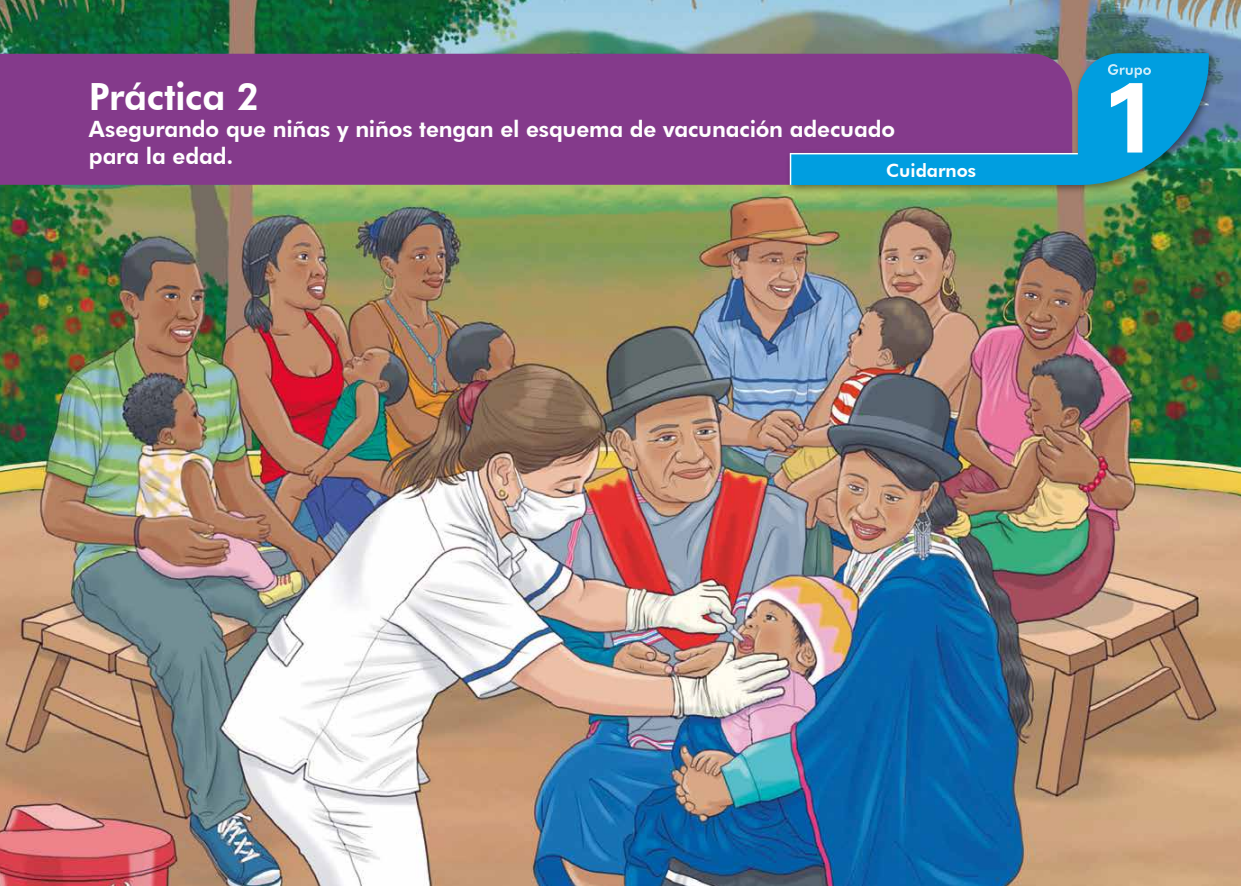
<style>
.page{position:relative;width:1241px;height:886px;background:#fff}
.page>*{position:absolute;margin:0;border:0;box-sizing:border-box;transform-origin:0 0}
.t1{font:700 99.88px "Univers";color:#fff}
.t2{font:800 37.5px "Futura BT";letter-spacing:-.01em;color:#fff}
.t3{font:800 22.5px/27px "Futura BT";letter-spacing:-.01em;color:#fff}
.t4{font:800 18.12px "Futura BT";color:#fff}
</style>
<div class="page">
<img style="left:0;top:0;width:1240px;height:886px">
<div style="left:0;top:54px;width:785px;height:131px;background:#843a8b"></div>
<div style="left:785px;top:48px;width:432px;height:147px;background:#000;opacity:.45"></div>
<svg style="left:789px;top:53px;width:422px;height:132px;background:#4b67a7"></svg>
<svg style="left:1107px;top:64px;width:43px;height:14px"></svg>
<hr style="left:789px;top:153px;width:288px;height:1px;background:#fff">
<hr style="left:789px;top:153px;width:2px;height:32px;background:#fff">
<h2 class="t2" style="left:89px;top:74px;width:172px">Práctica 2</h2>
<p class="t3" style="left:89px;top:115px;width:807px">Asegurando que niñas y niños tengan el esquema de vacunación adecuado para la edad.</p>
<p class="t4" style="left:886px;top:159px;width:91px">Cuidarnos</p>
<h1 class="t1" style="left:1101px;top:58px;width:57px">1</h1>
</div>
